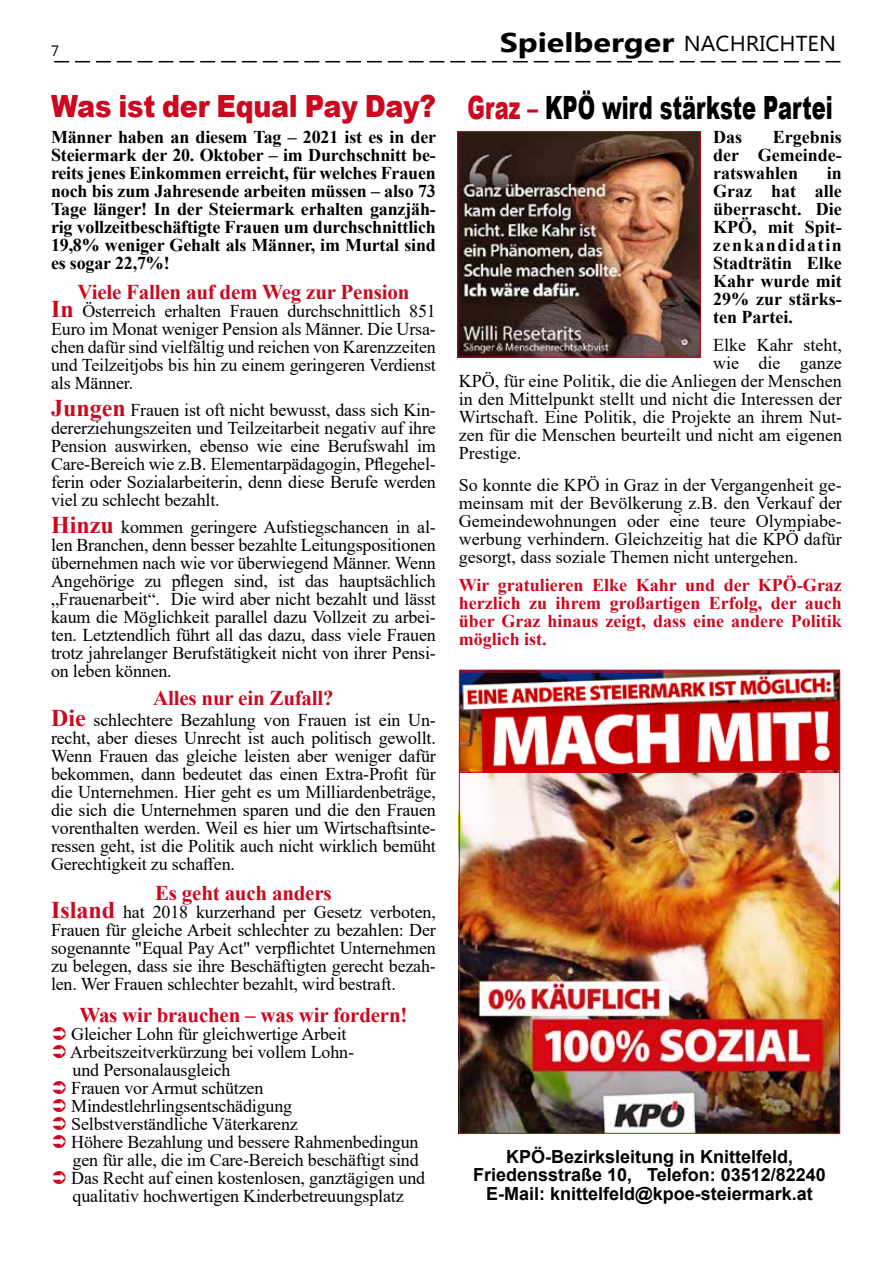
<style>
.page{position:relative;width:893px;height:1263px;background:#fff}
.page>*{position:absolute;margin:0;border:0;box-sizing:border-box;transform-origin:0 0}
.t1{font:900 32.1px "Arial";color:#000;scale:.66 1}
.t2{font:900 30.6px "Arial";letter-spacing:-.01em;color:#cd071e;scale:.88 1}
.t3{font:700 27px "Microsoft New Tai Lue";color:#000;scale:1.2 1}
.t4{font:700 21px "Times New Roman";letter-spacing:-.01em;color:#cd071e}
.t5{font:18px/18px "Times New Roman";letter-spacing:-.01em;color:#000;text-align:justify}
.t6{font:700 18px/18px "Times New Roman";color:#000;text-align:justify}
.t7{font:700 18px/18px "Times New Roman";color:#ce061e;text-align:justify}
.t8{font:700 18px/18.8px "Arial";color:#000;text-align:center}
.t9{font:15px "Microsoft New Tai Lue";color:#000}
.s1{font-weight:700;font-size:24px;color:#cd071e}
.s2{font-weight:400;font-size:21.6px}
.s3{color:#ce061e}
</style>
<div class="page">
<svg style="left:54px;top:61px;width:786px;height:1px"></svg>
<img style="left:460px;top:134px;width:238px;height:221px">
<img style="left:461px;top:772px;width:377px;height:359px">
<img style="left:461px;top:674px;width:377px;height:96px">
<div style="left:459px;top:670px;width:381px;height:102px;border:1px solid #ce061e"></div>
<p class="t9" style="left:51px;top:42px;width:10px">7</p>
<h2 class="t2" style="left:51px;top:84px;width:439px">Was ist der Equal Pay Day?</h2>
<p class="t6" style="left:51px;top:127px;width:387px">Männer haben an diesem Tag – 2021 ist es in der Steiermark der 20. Oktober – im Durchschnitt be&shy;reits jenes Einkommen erreicht, für welches Frauen noch bis zum Jahresende arbeiten müssen – also 73<br>Tage länger! In der Steiermark erhalten ganzjäh&shy;rig vollzeitbeschäftigte Frauen um durchschnittlich 19,8% weniger Gehalt als Männer, im Murtal sind es sogar 22,7%!</p>
<p class="t4" style="left:78px;top:276px;width:333px">Viele Fallen auf dem Weg zur Pension</p>
<p class="t5" style="left:51px;top:301px;width:386px"><span class="s1">In</span> Österreich erhalten Frauen durchschnittlich 851<br>Euro im Monat weniger Pension als Männer. Die Ursa&shy;chen dafür sind vielfältig und reichen von Karenzzeiten und Teilzeitjobs bis hin zu einem geringeren Verdienst als Männer.</p>
<p class="t5" style="left:51px;top:400px;width:386px"><span class="s1">Jungen</span> Frauen ist oft nicht bewusst, dass sich Kin&shy;dererziehungszeiten und Teilzeitarbeit negativ auf ihre Pension auswirken, ebenso wie eine Berufswahl im Care-Bereich wie z.B. Elementarpädagogin, Pflegehel&shy;ferin oder Sozialarbeiterin, denn diese Berufe werden viel zu schlecht bezahlt.</p>
<p class="t5" style="left:51px;top:517px;width:386px"><span class="s1">Hinzu</span> kommen geringere Aufstiegschancen in al&shy;len Branchen, denn besser bezahlte Leitungspositionen übernehmen nach wie vor überwiegend Männer. Wenn Angehörige zu pflegen sind, ist das hauptsächlich „Frauenarbeit“. Die wird aber nicht bezahlt und lässt kaum die Möglichkeit parallel dazu Vollzeit zu arbei&shy;ten. Letztendlich führt all das dazu, dass viele Frauen trotz jahrelanger Berufstätigkeit nicht von ihrer Pensi&shy;on leben können.</p>
<p class="t4" style="left:153px;top:683px;width:182px">Alles nur ein Zufall?</p>
<p class="t5" style="left:51px;top:710px;width:386px"><span class="s1">Die</span> schlechtere Bezahlung von Frauen ist ein Un&shy;recht, aber dieses Unrecht ist auch politisch gewollt.<br>Wenn Frauen das gleiche leisten aber weniger dafür bekommen, dann bedeutet das einen Extra-Profit für die Unternehmen. Hier geht es um Milliardenbeträge, die sich die Unternehmen sparen und die den Frauen vorenthalten werden. Weil es hier um Wirtschaftsinte&shy;ressen geht, ist die Politik auch nicht wirklich bemüht Gerechtigkeit zu schaffen.</p>
<p class="t4" style="left:155px;top:878px;width:178px">Es geht auch anders</p>
<p class="t5" style="left:51px;top:902px;width:386px"><span class="s1">Island</span> hat 2018 kurzerhand per Gesetz verboten, Frauen für gleiche Arbeit schlechter zu bezahlen: Der sogenannte "Equal Pay Act" verpflichtet Unternehmen zu belegen, dass sie ihre Beschäftigten gerecht bezah&shy;len. Wer Frauen schlechter bezahlt, wird bestraft.</p>
<p class="t4" style="left:79px;top:999px;width:330px">Was wir brauchen – was wir fordern!</p>
<p class="t5" style="left:70px;top:1024px;width:356px;text-align:left">Gleicher Lohn für gleichwertige Arbeit Arbeitszeitverkürzung bei vollem Lohn-<br>und Personalausgleich<br>Frauen vor Armut schützen Mindestlehrlingsentschädigung Selbstverständliche Väterkarenz<br>Höhere Bezahlung und bessere Rahmenbedingun gen für alle, die im Care-Bereich beschäftigt sind Das Recht auf einen kostenlosen, ganztägigen und qualitativ hochwertigen Kinderbetreuungsplatz</p>
<h3 class="t3" style="left:500px;top:27px;width:282px">Spielberger <span class="s2">NACHRICHTEN</span></h3>
<h1 class="t1" style="left:468px;top:84px;width:555px"><span class="s3">Graz –</span> KPÖ wird stärkste Partei</h1>
<p class="t6" style="left:713px;top:127px;width:130px;text-indent:60px">Ergebnis der Gemeinde&shy;ratswahlen</p>
<p class="t6" style="left:713px;top:127px;width:30px">Das</p>
<p class="t6" style="left:713px;top:163px;width:130px;text-indent:114px">in Graz hat alle überrascht. Die KPÖ, mit Spit&shy;zenkandidatin Stadträtin Elke Kahr wurde mit 29% zur stärks&shy;ten Partei.</p>
<p class="t5" style="left:713px;top:336px;width:130px">Elke Kahr steht,</p>
<p class="t5" style="left:713px;top:354px;width:130px">wie die ganze</p>
<p class="t5" style="left:459px;top:372px;width:385px">KPÖ, für eine Politik, die die Anliegen der Menschen</p>
<p class="t5" style="left:459px;top:390px;width:385px">in den Mittelpunkt stellt und nicht die Interessen der</p>
<p class="t5" style="left:459px;top:408px;width:385px">Wirtschaft. Eine Politik, die Projekte an ihrem Nut-</p>
<p class="t5" style="left:459px;top:426px;width:385px">zen für die Menschen beurteilt und nicht am eigenen</p>
<p class="t5" style="left:459px;top:444px;width:64px">Prestige.</p>
<p class="t5" style="left:459px;top:475px;width:385px">So konnte die KPÖ in Graz in der Vergangenheit ge&shy;meinsam mit der Bevölkerung z.B. den Verkauf der Gemeindewohnungen oder eine teure Olympiabe&shy;werbung verhindern. Gleichzeitig hat die KPÖ dafür gesorgt, dass soziale Themen nicht untergehen.</p>
<p class="t7" style="left:459px;top:576px;width:385px">Wir gratulieren Elke Kahr und der KPÖ-Graz herzlich zu ihrem großartigen Erfolg, der auch über Graz hinaus zeigt, dass eine andere Politik möglich ist.</p>
<p class="t8" style="left:473px;top:1147px;width:354px">KPÖ-Bezirksleitung in Knittelfeld,<br>Friedensstraße 10, Telefon: 03512/82240<br>E-Mail: knittelfeld@kpoe-steiermark.at</p>
</div>
